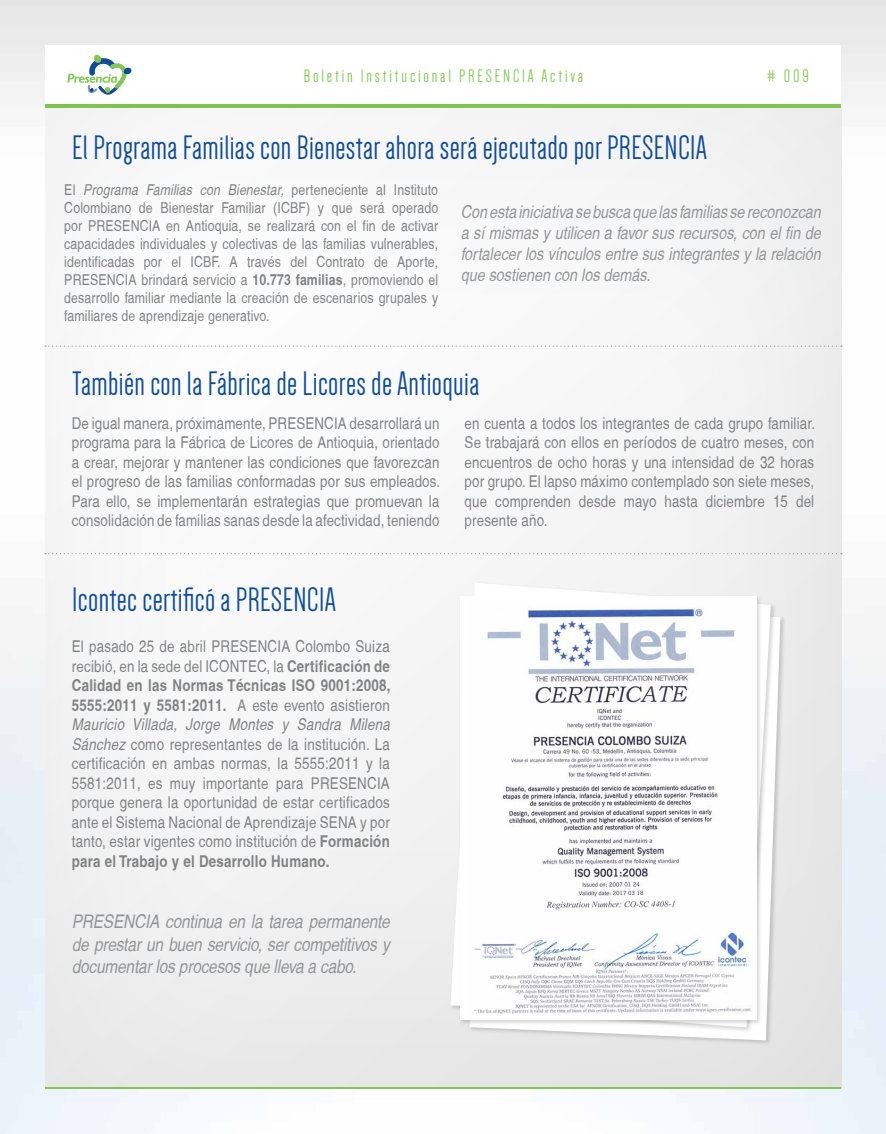
<style>
.page{position:relative;width:886px;height:1134px;background:#fff}
.page>*{position:absolute;margin:0;border:0;box-sizing:border-box;transform-origin:0 0}
.t1{font:35px "Dense";letter-spacing:.01em;color:#114d96}
.t2{font:italic condensed 18.75px/22.5px "Helvetica";letter-spacing:-.01em;color:#939598;text-align:justify}
.t3{font:18.75px "Dense";letter-spacing:.15em;color:#85c557}
.t4{font:italic condensed 17.5px/21px "Helvetica";color:#939598;text-align:justify}
.t5{font:condensed 16.25px/19.5px "Helvetica";letter-spacing:.01em;color:#808285;text-align:justify}
.t6{font:condensed 15px/18px "Helvetica";letter-spacing:.01em;color:#808285;text-align:justify}
.s1{font-style:italic}
.s2{font-weight:700}
</style>
<div class="page">
<img style="left:0;top:0;width:886px;height:1134px">
<div style="left:46px;top:103px;width:795px;height:6px;background:#85c557"></div>
<img style="left:649px;top:103px;width:192px;height:1px">
<img style="left:386px;top:108px;width:119px;height:1px">
<img style="left:339px;top:108px;width:47px;height:1px">
<img style="left:505px;top:108px;width:35px;height:1px">
<img style="left:71px;top:108px;width:268px;height:1px">
<img style="left:46px;top:108px;width:25px;height:1px">
<img style="left:362px;top:108px;width:22px;height:1px">
<img style="left:656px;top:108px;width:185px;height:1px">
<img style="left:540px;top:108px;width:116px;height:1px">
<div style="left:45px;top:45px;width:796px;height:58px;background:#fff"></div>
<img style="left:46px;top:109px;width:796px;height:980px">
<svg style="left:45px;top:345px;width:797px;height:2px"></svg>
<svg style="left:45px;top:553px;width:797px;height:1px"></svg>
<hr style="left:46px;top:1087px;width:795px;height:1px;background:#85c557">
<div style="left:467px;top:602px;width:319px;height:444px;background:#000;opacity:.17"></div>
<svg style="left:469px;top:604px;width:311px;height:436px;fill:#e6e6e6"></svg>
<div style="left:449px;top:581px;width:328px;height:452px;background:#000;opacity:.17"></div>
<svg style="left:450px;top:583px;width:321px;height:444px;fill:#f4f4f4"></svg>
<div style="left:458px;top:594px;width:304px;height:431px;background:#000;opacity:.17"></div>
<div style="left:460px;top:596px;width:296px;height:424px;background:#fff"></div>
<img style="left:474px;top:606px;width:277px;height:408px">
<svg style="left:67px;top:54px;width:65px;height:41px"></svg>
<p class="t3" style="left:304px;top:67px;width:281px">Boletín Institucional PRESENCIA Activa</p>
<p class="t3" style="left:767px;top:67px;width:44px"># 009</p>
<h1 class="t1" style="left:72px;top:131px;width:636px">El Programa Familias con Bienestar ahora será ejecutado por PRESENCIA</h1>
<p class="t6" style="left:64px;top:181px;width:375px">El <span class="s1">Programa Familias con Bienestar,</span> perteneciente al Instituto Colombiano de Bienestar Familiar (ICBF) y que será operado por PRESENCIA en Antioquia, se realizará con el fin de activar capacidades individuales y colectivas de las familias vulnerables, identificadas por el ICBF. A través del Contrato de Aporte, PRESENCIA brindará servicio a <span class="s2">10.773 familias</span>, promoviendo el desarrollo familiar mediante la creación de escenarios grupales y familiares de aprendizaje generativo.</p>
<p class="t4" style="left:461px;top:201px;width:362px">Con esta iniciativa se busca que las familias se reconozcan a sí mismas y utilicen a favor sus recursos, con el fin de fortalecer los vínculos entre sus integrantes y la relación que sostienen con los demás.</p>
<h1 class="t1" style="left:72px;top:366px;width:409px">También con la Fábrica de Licores de Antioquia</h1>
<p class="t5" style="left:72px;top:413px;width:370px">De igual manera, próximamente, PRESENCIA desarrollará un programa para la Fábrica de Licores de Antioquia, orientado a crear, mejorar y mantener las condiciones que favorezcan el progreso de las familias conformadas por sus empleados.<br>Para ello, se implementarán estrategias que promuevan la consolidación de familias sanas desde la afectividad, teniendo</p>
<h1 class="t1" style="left:72px;top:583px;width:265px">Icontec certificó a PRESENCIA</h1>
<p class="t5" style="left:72px;top:637px;width:320px">El pasado 25 de abril PRESENCIA Colombo Suiza recibió, en la sede del ICONTEC, la <span class="s2">Certificación de Calidad en las Normas Técnicas ISO 9001:2008, 5555:2011 y 5581:2011.</span> A este evento asistieron <span class="s1">Mauricio Villada, Jorge Montes y Sandra Milena Sánchez</span> como representantes de la institución. La certificación en ambas normas, la 5555:2011 y la 5581:2011, es muy importante para PRESENCIA porque genera la oportunidad de estar certificados ante el Sistema Nacional de Aprendizaje SENA y por tanto, estar vigentes como institución de <span class="s2">Formación para el Trabajo y el Desarrollo Humano.</span></p>
<p class="t2" style="left:72px;top:910px;width:319px">PRESENCIA continua en la tarea permanente de prestar un buen servicio, ser competitivos y documentar los procesos que lleva a cabo.</p>
<p class="t5" style="left:465px;top:413px;width:352px">en cuenta a todos los integrantes de cada grupo familiar.<br>Se trabajará con ellos en períodos de cuatro meses, con encuentros de ocho horas y una intensidad de 32 horas por grupo. El lapso máximo contemplado son siete meses, que comprenden desde mayo hasta diciembre 15 del presente año.</p>
</div>
